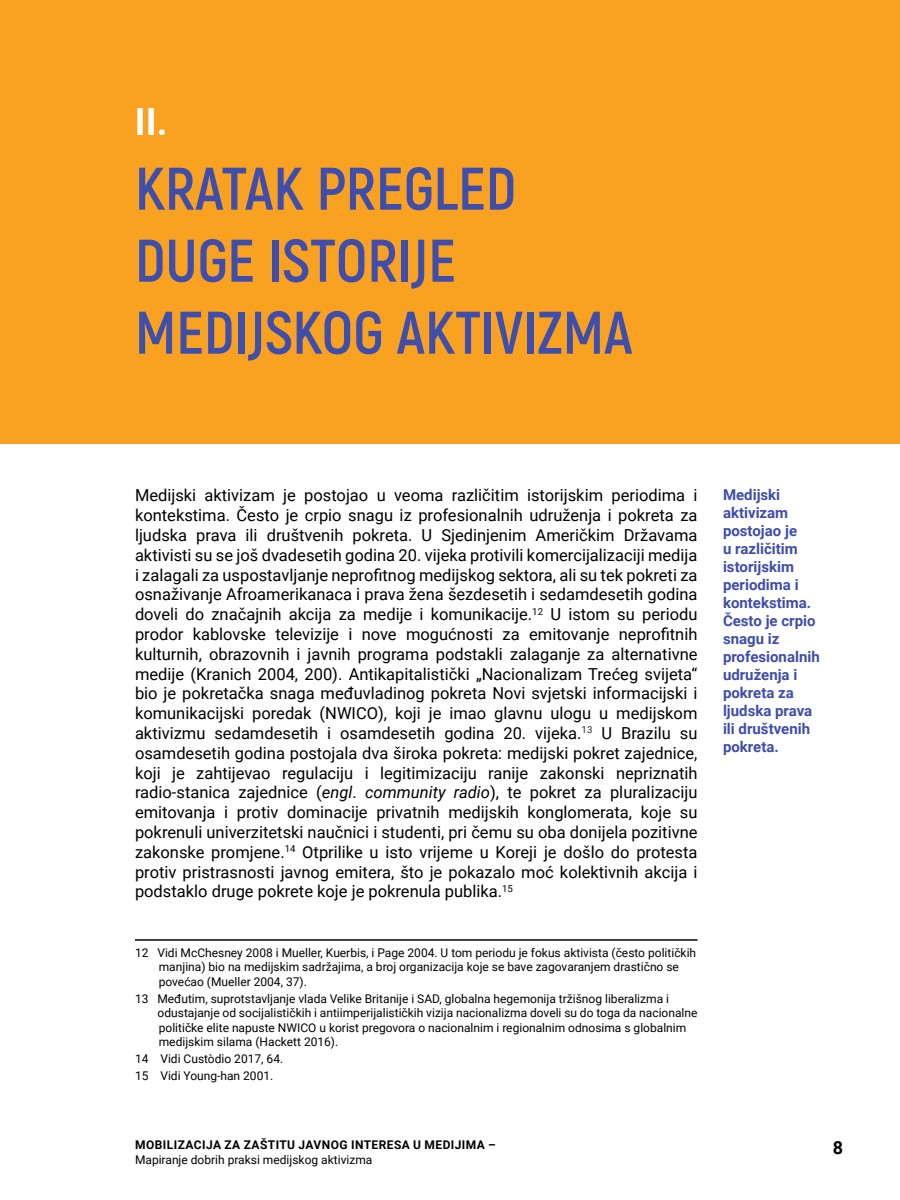
<style>
.page{position:relative;width:900px;height:1200px;background:#fff}
.page>*{position:absolute;margin:0;border:0;box-sizing:border-box;transform-origin:0 0}
.chapter_title{font:700 60px "Akrobat";color:#3f4dab}
.subtitle{font:700 37.5px "Roboto";color:#fff}
.t1{font:700 18px "Roboto";color:#000}
.body{font:16.5px/19.8px "Roboto";color:#000;text-align:justify}
.color_boxes{font:700 15px/18px "Roboto";color:#3f4dab}
.footnote{font:12px "Roboto";color:#000}
.t2{font:700 12px "Roboto";letter-spacing:.035em;color:#000}
.s1{font-style:italic}
</style>
<div class="page">
<hr style="left:135px;top:939px;width:563px;height:2px;background:#000">
<div style="left:0;top:0;width:900px;height:444px;background:#f9a221"></div>
<p class="subtitle" style="left:135px;top:95px;width:34px">II.</p>
<p class="chapter_title" style="left:135px;top:151px;width:383px">KRATAK PREGLED</p>
<p class="chapter_title" style="left:135px;top:223px;width:322px">DUGE ISTORIJE</p>
<p class="chapter_title" style="left:135px;top:295px;width:499px">MEDIJSKOG AKTIVIZMA</p>
<p class="body" style="left:135px;top:485px;width:564px">Medijski aktivizam je postojao u veoma različitim istorijskim periodima i kontekstima. Često je crpio snagu iz profesionalnih udruženja i pokreta za ljudska prava ili društvenih pokreta. U Sjedinjenim Američkim Državama aktivisti su se još dvadesetih godina 20. vijeka protivili komercijalizaciji medija i zalagali za uspostavljanje neprofitnog medijskog sektora, ali su tek pokreti za osnaživanje Afroamerikanaca i prava žena šezdesetih i sedamdesetih godina doveli do značajnih akcija za medije i komunikacije.<sup>12</sup> U istom su periodu prodor kablovske televizije i nove mogućnosti za emitovanje neprofitnih kulturnih, obrazovnih i javnih programa podstakli zalaganje za alternativne medije (Kranich 2004, 200). Antikapitalistički „Nacionalizam Trećeg svijeta“ bio je pokretačka snaga međuvladinog pokreta Novi svjetski informacijski i komunikacijski poredak (NWICO), koji je imao glavnu ulogu u medijskom aktivizmu sedamdesetih i osamdesetih godina 20. vijeka.<sup>13</sup> U Brazilu su osamdesetih godina postojala dva široka pokreta: medijski pokret zajednice, koji je zahtijevao regulaciju i legitimizaciju ranije zakonski nepriznatih radio-stanica zajednice (<span class="s1">engl</span>. <span class="s1">community radio</span>), te pokret za pluralizaciju emitovanja i protiv dominacije privatnih medijskih konglomerata, koje su pokrenuli univerzitetski naučnici i studenti, pri čemu su oba donijela pozitivne zakonske promjene.<sup>14</sup> Otprilike u isto vrijeme u Koreji je došlo do protesta protiv pristrasnosti javnog emitera, što je pokazalo moć kolektivnih akcija i podstaklo druge pokrete koje je pokrenula publika.<sup>15</sup></p>
<p class="footnote" style="left:135px;top:944px;width:563px">12 Vidi McChesney 2008 i Mueller, Kuerbis, i Page 2004. U tom periodu je fokus aktivista (često političkih</p>
<p class="footnote" style="left:159px;top:959px;width:522px">manjina) bio na medijskim sadržajima, a broj organizacija koje se bave zagovaranjem drastično se</p>
<p class="footnote" style="left:159px;top:973px;width:150px">povećao (Mueller 2004, 37).</p>
<p class="footnote" style="left:135px;top:990px;width:536px">13 Međutim, suprotstavljanje vlada Velike Britanije i SAD, globalna hegemonija tržišnog liberalizma i</p>
<p class="footnote" style="left:158px;top:1005px;width:541px">odustajanje od socijalističkih i antiimperijalističkih vizija nacionalizma doveli su do toga da nacionalne</p>
<p class="footnote" style="left:159px;top:1019px;width:529px">političke elite napuste NWICO u korist pregovora o nacionalnim i regionalnim odnosima s globalnim</p>
<p class="footnote" style="left:159px;top:1033px;width:181px">medijskim silama (Hackett 2016).</p>
<p class="footnote" style="left:135px;top:1050px;width:150px">14 Vidi Custòdio 2017, 64.</p>
<p class="footnote" style="left:135px;top:1067px;width:140px">15 Vidi Young-han 2001.</p>
<p class="t2" style="left:135px;top:1137px;width:362px">MOBILIZACIJA ZA ZAŠTITU JAVNOG INTERESA U MEDIJIMA –</p>
<p class="footnote" style="left:135px;top:1151px;width:239px">Mapiranje dobrih praksi medijskog aktivizma</p>
<p class="color_boxes" style="left:723px;top:485px;width:98px">Medijski aktivizam postojao je<br>u različitim istorijskim periodima i kontekstima.<br>Često je crpio snagu iz profesionalnih udruženja i pokreta za ljudska prava ili društvenih pokreta.</p>
<p class="t1" style="left:833px;top:1134px;width:12px">8</p>
</div>
